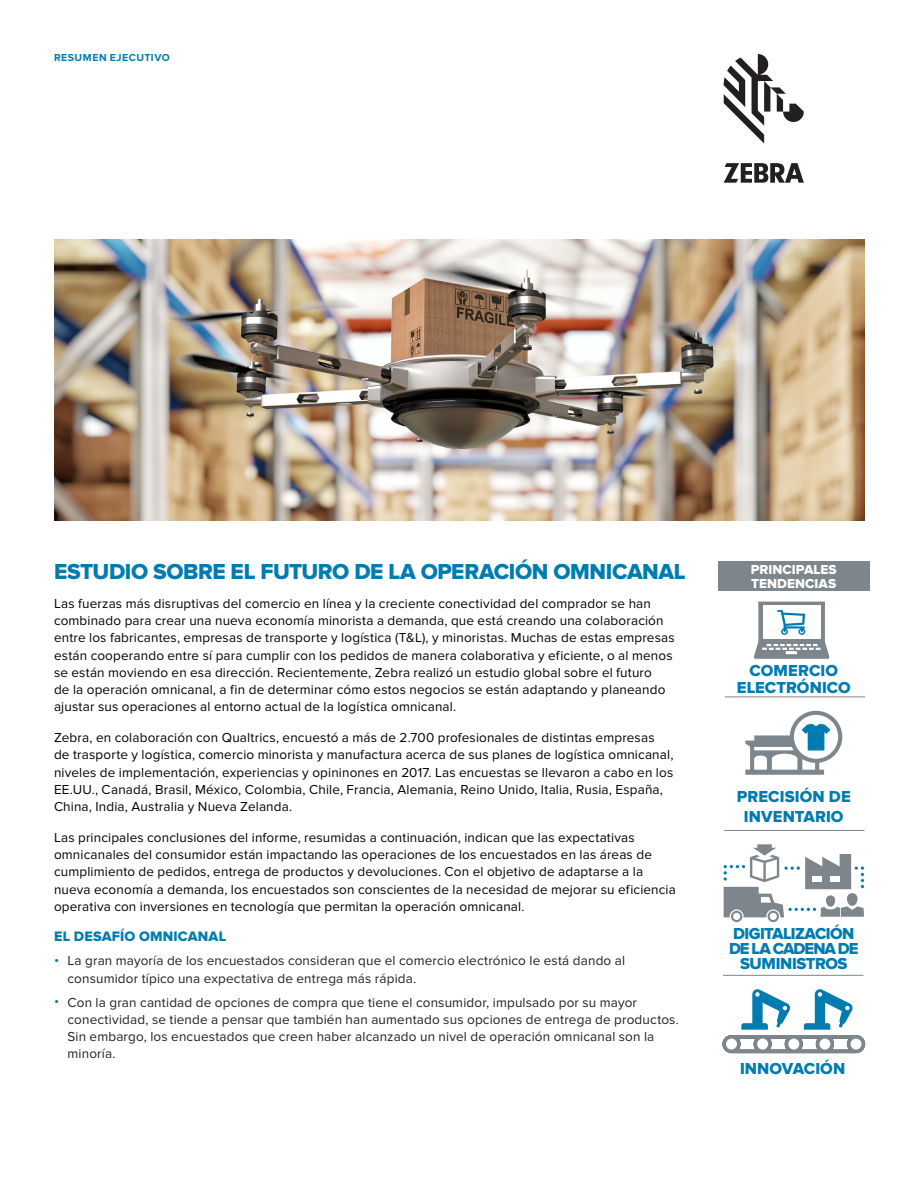
<style>
.page{position:relative;width:918px;height:1188px;background:#fff}
.page>*{position:absolute;margin:0;border:0;box-sizing:border-box;transform-origin:0 0}
.Heading-2{font:22.5px "Proxima Nova Extrabld";letter-spacing:-.02em;color:#007cb1}
.Intro_Copy{font:16.5px/16.5px "Proxima Nova Extrabld";letter-spacing:-.01em;color:#007cb1;text-align:center}
.Intro_Copy-2{font:16.5px/15px "Proxima Nova Extrabld";letter-spacing:-.035em;color:#007cb1;text-align:center}
.Subhead-3{font:14.25px "Proxima Nova Extrabld";letter-spacing:.01em;color:#007cb1}
.Body{font:13.5px/17.2px "Proxima Nova";letter-spacing:.01em;color:#000}
.t1{font:13.5px/17.2px "Proxima Nova";letter-spacing:.01em;color:#231f20}
.Headline_1{font:13.5px/13.5px "Proxima Nova Extrabld";letter-spacing:.005em;color:#fff}
.t2{font:700 10.5px "Proxima Nova";letter-spacing:.045em;color:#007cb1}
.s1{font-size:14.25px;color:#007cb1}
</style>
<div class="page">
<div style="left:718px;top:562px;width:151px;height:29px;background:#7e868d"></div>
<img style="left:54px;top:240px;width:810px;height:281px">
<svg style="left:754px;top:602px;width:75px;height:57px"></svg>
<svg style="left:745px;top:711px;width:97px;height:64px"></svg>
<svg style="left:722px;top:989px;width:143px;height:64px"></svg>
<div style="left:726px;top:1039px;width:11px;height:11px;background:#fff;border-radius:50%"></div>
<div style="left:757px;top:1039px;width:11px;height:11px;background:#fff;border-radius:50%"></div>
<div style="left:788px;top:1039px;width:11px;height:11px;background:#fff;border-radius:50%"></div>
<div style="left:819px;top:1039px;width:11px;height:11px;background:#fff;border-radius:50%"></div>
<div style="left:851px;top:1039px;width:11px;height:11px;background:#fff;border-radius:50%"></div>
<svg style="left:731px;top:911px;width:11px;height:11px"></svg>
<div style="left:733px;top:913px;width:7px;height:7px;background:#fff;border-radius:50%"></div>
<svg style="left:768px;top:911px;width:11px;height:11px"></svg>
<div style="left:770px;top:913px;width:7px;height:7px;background:#fff;border-radius:50%"></div>
<svg style="left:724px;top:844px;width:140px;height:73px"></svg>
<hr style="left:725px;top:697px;width:140px;height:1px;background:#7e868d">
<hr style="left:724px;top:830px;width:141px;height:1px;background:#7e868d">
<hr style="left:723px;top:975px;width:140px;height:1px;background:#7e868d">
<svg style="left:724px;top:54px;width:80px;height:90px"></svg>
<svg style="left:724px;top:163px;width:80px;height:19px"></svg>
<p class="t2" style="left:54px;top:51px;width:117px">RESUMEN EJECUTIVO</p>
<p class="Heading-2" style="left:54px;top:562px;width:633px">ESTUDIO SOBRE EL FUTURO DE LA OPERACIÓN OMNICANAL</p>
<p class="Headline_1" style="left:751px;top:563px;width:87px">PRINCIPALES<br>TENDENCIAS</p>
<p class="Body" style="left:54px;top:595px;width:622px">Las fuerzas más disruptivas del comercio en línea y la creciente conectividad del comprador se han combinado para crear una nueva economía minorista a demanda, que está creando una colaboración entre los fabricantes, empresas de transporte y logística (T&amp;L), y minoristas. Muchas de estas empresas están cooperando entre sí para cumplir con los pedidos de manera colaborativa y eficiente, o al menos se están moviendo en esa dirección. Recientemente, Zebra realizó un estudio global sobre el futuro<br>de la operación omnicanal, a fin de determinar cómo estos negocios se están adaptando y planeando ajustar sus operaciones al entorno actual de la logística omnicanal.</p>
<p class="Body" style="left:54px;top:729px;width:621px">Zebra, en colaboración con Qualtrics, encuestó a más de 2.700 profesionales de distintas empresas de trasporte y logística, comercio minorista y manufactura acerca de sus planes de logística omnicanal, niveles de implementación, experiencias y opininones en 2017. Las encuestas se llevaron a cabo en los EE.UU., Canadá, Brasil, México, Colombia, Chile, Francia, Alemania, Reino Unido, Italia, Rusia, España, China, India, Australia y Nueva Zelanda.</p>
<p class="Body" style="left:54px;top:829px;width:623px">Las principales conclusiones del informe, resumidas a continuación, indican que las expectativas omnicanales del consumidor están impactando las operaciones de los encuestados en las áreas de cumplimiento de pedidos, entrega de productos y devoluciones. Con el objetivo de adaptarse a la nueva economía a demanda, los encuestados son conscientes de la necesidad de mejorar su eficiencia operativa con inversiones en tecnología que permitan la operación omnicanal.</p>
<p class="Subhead-3" style="left:54px;top:929px;width:174px">EL DESAFÍO OMNICANAL</p>
<p class="t1" style="left:68px;top:952px;width:559px;text-indent:-14px"><span class="s1">•</span> La gran mayoría de los encuestados consideran que el comercio electrónico le está dando al consumidor típico una expectativa de entrega más rápida.</p>
<p class="t1" style="left:68px;top:994px;width:613px;text-indent:-14px"><span class="s1">•</span> Con la gran cantidad de opciones de compra que tiene el consumidor, impulsado por su mayor conectividad, se tiende a pensar que también han aumentado sus opciones de entrega de productos.<br>Sin embargo, los encuestados que creen haber alcanzado un nivel de operación omnicanal son la minoría.</p>
<p class="Intro_Copy" style="left:737px;top:663px;width:116px">COMERCIO<br>ELECTRÓNICO</p>
<p class="Intro_Copy" style="left:737px;top:788px;width:115px;line-height:19.5px">PRECISIÓN DE<br>INVENTARIO</p>
<p class="Intro_Copy-2" style="left:729px;top:927px;width:131px">DIGITALIZACIÓN<br>DE LA CADENA DE<br>SUMINISTROS</p>
<p class="Intro_Copy" style="left:740px;top:1061px;width:107px">INNOVACIÓN</p>
</div>
